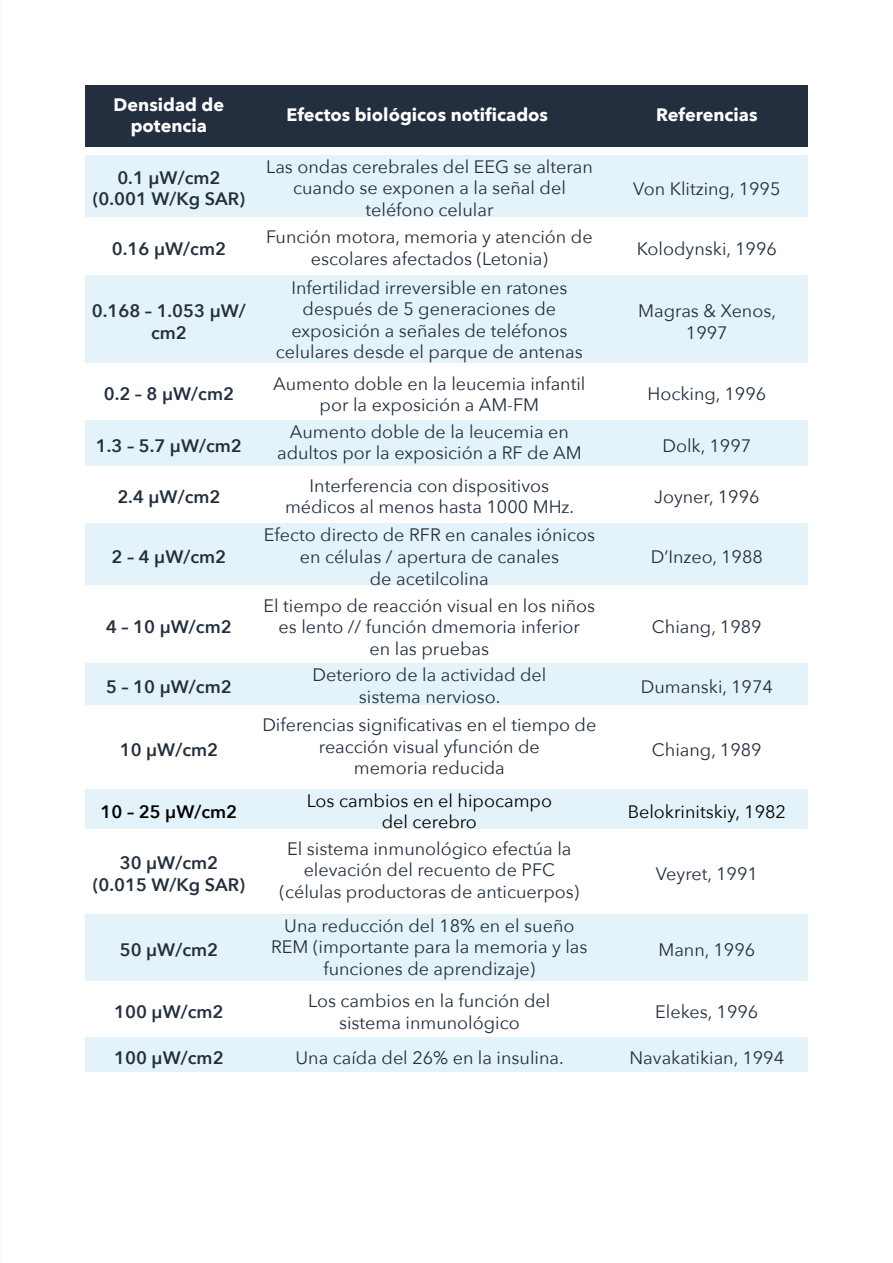
<style>
.page{position:relative;width:893px;height:1263px;background:#fff}
.page>*{position:absolute;margin:0;border:0;box-sizing:border-box;transform-origin:0 0}
.t1{font:18px/21.6px "Avenir Next";color:#232f3f;text-align:center}
.t2{font:600 18px/21.6px "Avenir Next";color:#232f3f;text-align:center}
.t3{font:700 18px/21.6px "Avenir Next";color:#fff;text-align:center}
.t4{font:18px/21.6px "Avenir Next";color:#000;text-align:center}
.t5{font:600 18px "Avenir Next";color:#000}
</style>
<div class="page">
<div style="left:85px;top:155px;width:723px;height:61px;background:#e4f3f9"></div>
<div style="left:85px;top:275px;width:723px;height:88px;background:#e4f3f9"></div>
<div style="left:85px;top:420px;width:723px;height:45px;background:#e4f3f9"></div>
<div style="left:85px;top:523px;width:723px;height:62px;background:#e4f3f9"></div>
<div style="left:85px;top:663px;width:723px;height:42px;background:#e4f3f9"></div>
<div style="left:85px;top:789px;width:723px;height:39px;background:#e4f3f9"></div>
<div style="left:85px;top:914px;width:723px;height:67px;background:#e4f3f9"></div>
<div style="left:85px;top:1037px;width:723px;height:35px;background:#e4f3f9"></div>
<div style="left:85px;top:85px;width:723px;height:61px;background:#232f3f"></div>
<p class="t3" style="left:114px;top:93px;width:112px">Densidad de potencia</p>
<p class="t3" style="left:286px;top:104px;width:263px">Efectos biológicos notificados</p>
<p class="t3" style="left:656px;top:104px;width:103px">Referencias</p>
<p class="t1" style="left:266px;top:155px;width:328px">Las ondas cerebrales del EEG se alteran cuando se exponen a la señal del teléfono celular</p>
<p class="t2" style="left:93px;top:166px;width:154px">0.1 μW/cm2 (0.001 W/Kg SAR)</p>
<p class="t1" style="left:633px;top:177px;width:149px">Von Klitzing, 1995</p>
<p class="t2" style="left:112px;top:237px;width:116px">0.16 μW/cm2</p>
<p class="t2" style="left:92px;top:300px;width:156px">0.168 – 1.053 μW/ cm2</p>
<p class="t1" style="left:266px;top:225px;width:328px">Función motora, memoria y atención de escolares afectados (Letonia)</p>
<p class="t1" style="left:276px;top:276px;width:309px">Infertilidad irreversible en ratones después de 5 generaciones de exposición a señales de teléfonos celulares desde el parque de antenas</p>
<p class="t1" style="left:637px;top:237px;width:142px">Kolodynski, 1996</p>
<p class="t1" style="left:638px;top:300px;width:139px">Magras &amp; Xenos,<br>1997</p>
<p class="t2" style="left:104px;top:383px;width:132px">0.2 – 8 μW/cm2</p>
<p class="t1" style="left:273px;top:372px;width:314px">Aumento doble en la leucemia infantil por la exposición a AM-FM</p>
<p class="t1" style="left:647px;top:382px;width:120px">Hocking, 1996</p>
<p class="t2" style="left:96px;top:434px;width:147px">1.3 – 5.7 μW/cm2</p>
<p class="t1" style="left:277px;top:420px;width:306px">Aumento doble de la leucemia en adultos por la exposición a RF de AM</p>
<p class="t1" style="left:662px;top:434px;width:90px">Dolk, 1997</p>
<p class="t2" style="left:117px;top:486px;width:105px">2.4 μW/cm2</p>
<p class="t1" style="left:285px;top:474px;width:291px">Interferencia con dispositivos médicos al menos hasta 1000 MHz.</p>
<p class="t2" style="left:112px;top:545px;width:116px">2 – 4 μW/cm2</p>
<p class="t2" style="left:106px;top:616px;width:127px">4 – 10 μW/cm2</p>
<p class="t1" style="left:264px;top:524px;width:333px">Efecto directo de RFR en canales iónicos en células / apertura de canales<br>de acetilcolina</p>
<p class="t1" style="left:263px;top:594px;width:333px">El tiempo de reacción visual en los niños es lento // función dmemoria inferior<br>en las pruebas</p>
<p class="t1" style="left:654px;top:486px;width:107px">Joyner, 1996</p>
<p class="t1" style="left:651px;top:545px;width:114px">D’Inzeo, 1988</p>
<p class="t1" style="left:652px;top:615px;width:111px">Chiang, 1989</p>
<p class="t2" style="left:106px;top:675px;width:127px">5 – 10 μW/cm2</p>
<p class="t1" style="left:312px;top:664px;width:235px">Deterioro de la actividad del sistema nervioso.</p>
<p class="t1" style="left:641px;top:675px;width:134px">Dumanski, 1974</p>
<p class="t2" style="left:120px;top:738px;width:100px">10 μW/cm2</p>
<p class="t1" style="left:262px;top:713px;width:336px">Diferencias significativas en el tiempo de reacción visual yfunción de<br>memoria reducida</p>
<p class="t1" style="left:652px;top:738px;width:111px">Chiang, 1989</p>
<p class="t5" style="left:101px;top:796px;width:138px">10 – 25 μW/cm2</p>
<p class="t4" style="left:307px;top:789px;width:247px">Los cambios en el hipocampo del cerebro</p>
<p class="t4" style="left:628px;top:800px;width:160px">Belokrinitskiy, 1982</p>
<p class="t2" style="left:93px;top:852px;width:154px">30 μW/cm2 (0.015 W/Kg SAR)</p>
<p class="t1" style="left:280px;top:837px;width:301px">El sistema inmunológico efectúa la elevación del recuento de PFC (células productoras de anticuerpos)</p>
<p class="t1" style="left:656px;top:862px;width:104px">Veyret, 1991</p>
<p class="t2" style="left:120px;top:939px;width:100px">50 μW/cm2</p>
<p class="t1" style="left:271px;top:914px;width:318px">Una reducción del 18% en el sueño<br>REM (importante para la memoria y las funciones de aprendizaje)</p>
<p class="t1" style="left:658px;top:938px;width:98px">Mann, 1996</p>
<p class="t2" style="left:114px;top:1000px;width:111px">100 μW/cm2</p>
<p class="t1" style="left:308px;top:989px;width:244px">Los cambios en la función del sistema inmunológico</p>
<p class="t1" style="left:655px;top:1000px;width:105px">Elekes, 1996</p>
<p class="t2" style="left:114px;top:1046px;width:111px">100 μW/cm2</p>
<p class="t1" style="left:295px;top:1046px;width:270px">Una caída del 26% en la insulina.</p>
<p class="t1" style="left:629px;top:1046px;width:156px">Navakatikian, 1994</p>
</div>
